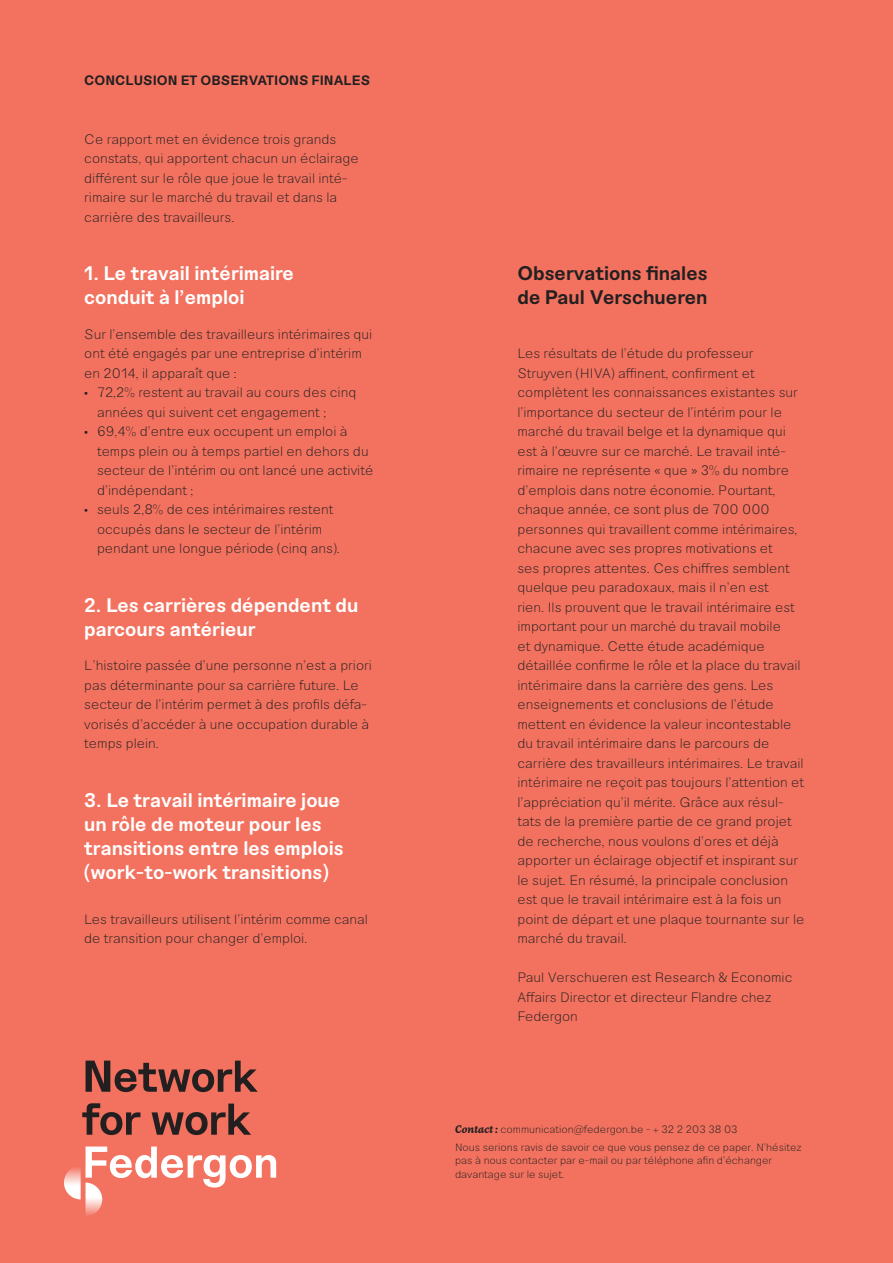
<style>
.page{position:relative;width:893px;height:1263px;background:#f2725f}
.page>*{position:absolute;margin:0;border:0;box-sizing:border-box;transform-origin:0 0}
._02_titel{font:700 19.5px/24px "NT Bau";color:#fff}
._02_titel-2{font:700 19.5px/24px "NT Bau";color:#231f20}
.Body{font:300 13.5px/19.5px "NT Bau";color:#231f20}
.bullet{font:300 13.5px/19.5px "NT Bau";color:#231f20}
.Rubriek{font:700 13.5px "NT Bau";color:#231f20}
.t1{font:300 10.5px/13.5px "NT Bau";color:#231f20}
.s1{font-family:"More Pro";font-weight:700;font-style:italic}
</style>
<div class="page">
<svg style="left:86px;top:1060px;width:172px;height:32px"></svg>
<svg style="left:82px;top:1103px;width:58px;height:32px"></svg>
<svg style="left:152px;top:1103px;width:99px;height:32px"></svg>
<svg style="left:64px;top:1146px;width:212px;height:69px"></svg>
<p class="Rubriek" style="left:84px;top:72px;width:287px">CONCLUSION ET OBSERVATIONS FINALES</p>
<p class="Body" style="left:84px;top:129px;width:276px">Ce rapport met en évidence trois grands constats, qui apportent chacun un éclairage différent sur le rôle que joue le travail inté&shy;rimaire sur le marché du travail et dans la carrière des travailleurs.</p>
<p class="_02_titel" style="left:84px;top:262px;width:211px">1. Le travail intérimaire conduit à l'emploi</p>
<p class="bullet" style="left:84px;top:324px;width:289px">Sur l'ensemble des travailleurs intérimaires qui ont été engagés par une entreprise d'intérim en 2014, il apparaît que :</p>
<p class="bullet" style="left:97px;top:383px;width:261px;text-indent:-13px">• 72,2% restent au travail au cours des cinq années qui suivent cet engagement ;</p>
<p class="bullet" style="left:97px;top:422px;width:278px;text-indent:-13px">• 69,4% d'entre eux occupent un emploi à temps plein ou à temps partiel en dehors du secteur de l’intérim ou ont lancé une activité d’indépendant ;</p>
<p class="bullet" style="left:97px;top:500px;width:245px;text-indent:-13px">• seuls 2,8% de ces intérimaires restent occupés dans le secteur de l'intérim pendant une longue période (cinq ans).</p>
<p class="_02_titel" style="left:84px;top:594px;width:276px">2. Les carrières dépendent du parcours antérieur</p>
<p class="Body" style="left:84px;top:656px;width:289px">L'histoire passée d'une personne n'est a priori pas déterminante pour sa carrière future. Le secteur de l'intérim permet à des profils défa&shy;vorisés d’accéder à une occupation durable à temps plein.</p>
<p class="_02_titel" style="left:84px;top:789px;width:261px">3. Le travail intérimaire joue un rôle de moteur pour les transitions entre les emplois (work-to-work transitions)</p>
<p class="Body" style="left:84px;top:909px;width:285px">Les travailleurs utilisent l'intérim comme canal de transition pour changer d'emploi.</p>
<p class="_02_titel-2" style="left:517px;top:262px;width:192px">Observations finales de Paul Verschueren</p>
<p class="Body" style="left:517px;top:344px;width:288px">Les résultats de l’étude du professeur Struyven (HIVA) affinent, confirment et complètent les connaissances existantes sur l'importance du secteur de l’intérim pour le marché du travail belge et la dynamique qui est à l’œuvre sur ce marché. Le travail inté&shy;rimaire ne représente « que » 3% du nombre d'emplois dans notre économie. Pourtant, chaque année, ce sont plus de 700 000 personnes qui travaillent comme intérimaires, chacune avec ses propres motivations et<br>ses propres attentes. Ces chiffres semblent quelque peu paradoxaux, mais il n'en est<br>rien. Ils prouvent que le travail intérimaire est important pour un marché du travail mobile<br>et dynamique. Cette étude académique détaillée confirme le rôle et la place du travail intérimaire dans la carrière des gens. Les enseignements et conclusions de l’étude mettent en évidence la valeur incontestable du travail intérimaire dans le parcours de carrière des travailleurs intérimaires. Le travail intérimaire ne reçoit pas toujours l'attention et l'appréciation qu'il mérite. Grâce aux résul&shy;tats de la première partie de ce grand projet de recherche, nous voulons d'ores et déjà apporter un éclairage objectif et inspirant sur le sujet. En résumé, la principale conclusion est que le travail intérimaire est à la fois un point de départ et une plaque tournante sur le marché du travail.</p>
<p class="Body" style="left:517px;top:968px;width:277px">Paul Verschueren est Research &amp; Economic<br>Affairs Director et directeur Flandre chez<br>Federgon</p>
<p class="t1" style="left:455px;top:1123px;width:284px"><span class="s1">Contact :</span> communication@federgon.be - + 32 2 203 38 03</p>
<p class="t1" style="left:455px;top:1140px;width:348px">Nous serions ravis de savoir ce que vous pensez de ce paper. N’hésitez pas à nous contacter par e-mail ou par téléphone afin d’échanger davantage sur le sujet.</p>
</div>
